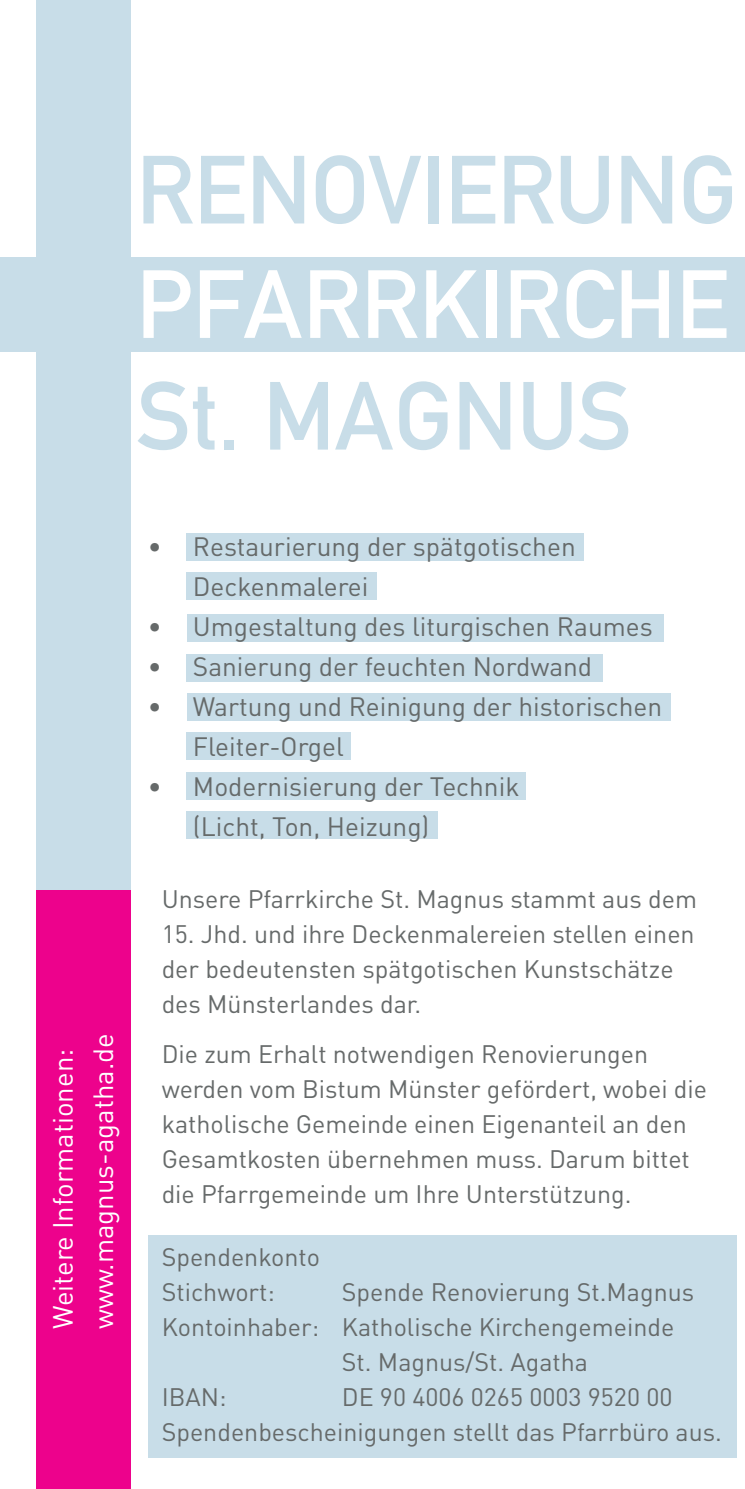
<style>
.page{position:relative;width:745px;height:1489px;background:#fff}
.page>*{position:absolute;margin:0;border:0;box-sizing:border-box;transform-origin:0 0}
.t1{font:95px "DIN 1451 Mittelschrift DB Regular";letter-spacing:-.005em;color:#c8dde8}
.t2{font:95px "DIN 1451 Mittelschrift DB Regular";color:#fff}
.t3{font:27.5px/40px "DIN";color:#fff}
.t4{font:26.25px/40px "DIN";color:#666a6a}
.t5{font:25px/35px "DIN";color:#666a6a}
</style>
<div class="page">
<div style="left:36px;top:0;width:94px;height:1488px;background:#c8dde8"></div>
<div style="left:36px;top:890px;width:94px;height:598px;background:#ed028c"></div>
<div style="left:0;top:257px;width:744px;height:95px;background:#c8dde8"></div>
<div style="left:148px;top:1234px;width:587px;height:222px;background:#c8dde8"></div>
<div style="left:186px;top:533px;width:397px;height:27px;background:#c8dde8"></div>
<div style="left:186px;top:572px;width:190px;height:28px;background:#c8dde8"></div>
<div style="left:186px;top:732px;width:165px;height:28px;background:#c8dde8"></div>
<div style="left:186px;top:811px;width:251px;height:28px;background:#c8dde8"></div>
<div style="left:186px;top:614px;width:477px;height:27px;background:#c8dde8"></div>
<div style="left:186px;top:653px;width:416px;height:28px;background:#c8dde8"></div>
<div style="left:186px;top:693px;width:484px;height:27px;background:#c8dde8"></div>
<div style="left:186px;top:772px;width:339px;height:27px;background:#c8dde8"></div>
<h1 class="t1" style="left:136px;top:134px;width:601px">RENOVIERUNG</h1>
<h1 class="t2" style="left:136px;top:249px;width:593px">PFARRKIRCHE</h1>
<h1 class="t1" style="left:136px;top:360px;width:497px">St. MAGNUS</h1>
<p class="t3" style="left:42px;top:1328px;width:297px;rotate:-90deg">Weitere Informationen: www.magnus-agatha.de</p>
<p class="t4" style="left:193px;top:525px;width:384px;text-indent:-45px">• Restaurierung der spätgotischen<br>Deckenmalerei</p>
<p class="t4" style="left:148px;top:605px;width:506px">• Umgestaltung des liturgischen Raumes</p>
<p class="t4" style="left:148px;top:645px;width:445px">• Sanierung der feuchten Nordwand</p>
<p class="t4" style="left:193px;top:685px;width:470px;text-indent:-45px">• Wartung und Reinigung der historischen<br>Fleiter-Orgel</p>
<p class="t4" style="left:193px;top:765px;width:328px;text-indent:-45px">• Modernisierung der Technik (Licht, Ton, Heizung)</p>
<p class="t5" style="left:161px;top:881px;width:536px">Unsere Pfarrkirche St. Magnus stammt aus dem</p>
<p class="t5" style="left:161px;top:916px;width:534px">15. Jhd. und ihre Deckenmalereien stellen einen der bedeutensten spätgotischen Kunstschätze des Münsterlandes dar.</p>
<p class="t5" style="left:161px;top:1035px;width:546px">Die zum Erhalt notwendigen Renovierungen werden vom Bistum Münster gefördert, wobei die katholische Gemeinde einen Eigenanteil an den Gesamtkosten übernehmen muss. Darum bittet die Pfarrgemeinde um Ihre Unterstützung.</p>
<p class="t5" style="left:161px;top:1238px;width:160px">Spendenkonto<br>Stichwort:</p>
<p class="t5" style="left:341px;top:1273px;width:353px">Spende Renovierung St.Magnus</p>
<p class="t5" style="left:161px;top:1308px;width:514px">Kontoinhaber: Katholische Kirchengemeinde</p>
<p class="t5" style="left:341px;top:1343px;width:247px">St. Magnus/St. Agatha</p>
<p class="t5" style="left:161px;top:1378px;width:66px">IBAN:</p>
<p class="t5" style="left:161px;top:1378px;width:561px;text-indent:180px">DE 90 4006 0265 0003 9520 00<br>Spendenbescheinigungen stellt das Pfarrbüro aus.</p>
</div>
